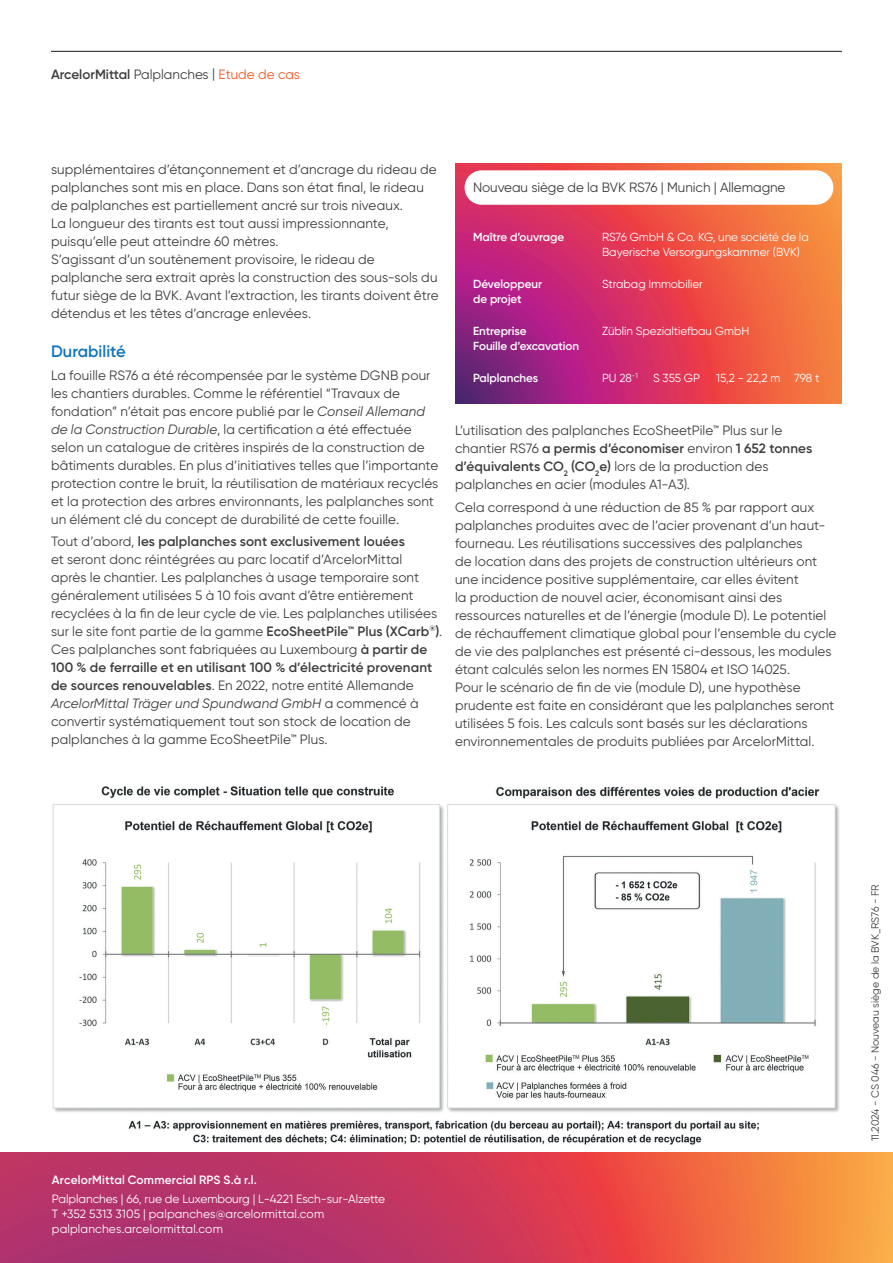
<style>
.page{position:relative;width:893px;height:1263px;background:#fff}
.page>*{position:absolute;margin:0;border:0;box-sizing:border-box;transform-origin:0 0}
.t1{font:600 16.5px "Gilroy";color:#1074bc}
.t2{font:13.5px/18px "Gilroy";letter-spacing:.01em;color:#3e3e3f}
.t3{font:600 13.5px "Gilroy";color:#3e3e3f}
.t4{font:12px/15px "Gilroy";letter-spacing:.005em;color:#fff}
.t5{font:600 12px "Gilroy";letter-spacing:.01em;color:#fff}
.t6{font:11.7px/15px "Gilroy";letter-spacing:-.005em;color:#fff}
.t7{font:600 11.7px "Gilroy";letter-spacing:-.005em;color:#fff}
.t8{font:10.5px "Gilroy";letter-spacing:-.005em;color:#3e3e3f}
.s1{font-weight:400}
.s2{font-weight:400;color:#f15921}
.s3{font-style:italic}
.s4{font-weight:600}
</style>
<div class="page">
<img style="left:0;top:1152px;width:893px;height:111px">
<svg style="left:455px;top:163px;width:387px;height:240px;background:#d6445a"></svg>
<div style="left:465px;top:170px;width:368px;height:35px;background:#fff;border-radius:17px"></div>
<img style="left:52px;top:786px;width:788px;height:359px">
<hr style="left:51px;top:51px;width:791px;height:1px;background:#3e3e3f">
<p class="t3" style="left:51px;top:66px;width:251px">ArcelorMittal <span class="s1">Palplanches |</span> <span class="s2">Etude de cas</span></p>
<p class="t2" style="left:51px;top:160px;width:389px">supplémentaires d’étançonnement et d’ancrage du rideau de palplanches sont mis en place. Dans son état final, le rideau de palplanches est partiellement ancré sur trois niveaux.<br>La longueur des tirants est tout aussi impressionnante, puisqu’elle peut atteindre 60 mètres.<br>S’agissant d’un soutènement provisoire, le rideau de palplanche sera extrait après la construction des sous-sols du futur siège de la BVK. Avant l’extraction, les tirants doivent être détendus et les têtes d’ancrage enlevées.</p>
<p class="t1" style="left:51px;top:341px;width:76px">Durabilité</p>
<p class="t2" style="left:51px;top:366px;width:389px">La fouille RS76 a été récompensée par le système DGNB pour les chantiers durables. Comme le référentiel “Travaux de fondation” n’était pas encore publié par le <span class="s3">Conseil Allemand de la Construction Durable</span>, la certification a été effectuée selon un catalogue de critères inspirés de la construction de bâtiments durables. En plus d’initiatives telles que l’importante protection contre le bruit, la réutilisation de matériaux recyclés et la protection des arbres environnants, les palplanches sont un élément clé du concept de durabilité de cette fouille.</p>
<p class="t2" style="left:51px;top:532px;width:393px">Tout d’abord, <span class="s4">les palplanches sont exclusivement louées<br></span>et seront donc réintégrées au parc locatif d’ArcelorMittal<br>après le chantier. Les palplanches à usage temporaire sont généralement utilisées 5 à 10 fois avant d’être entièrement recyclées à la fin de leur cycle de vie. Les palplanches utilisées sur le site font partie de la gamme <span class="s4">EcoSheetPile™ Plus (XCarb</span><sup>®</sup><span class="s4">)</span>.<br>Ces palplanches sont fabriquées au Luxembourg <span class="s4">à partir de 100 % de ferraille et en utilisant 100 % d’électricité provenant de sources renouvelables</span>. En 2022, notre entité Allemande <span class="s3">ArcelorMittal Träger und Spundwand GmbH</span> a commencé à convertir systématiquement tout son stock de location de palplanches à la gamme EcoSheetPile™ Plus.</p>
<p class="t2" style="left:473px;top:178px;width:314px">Nouveau siège de la BVK RS76 | Munich | Allemagne</p>
<p class="t7" style="left:473px;top:229px;width:93px">Maître d’ouvrage</p>
<p class="t6" style="left:602px;top:229px;width:208px">RS76 GmbH &amp; Co. KG, une société de la<br>Bayerische Versorgungskammer (BVK)</p>
<p class="t7" style="left:473px;top:276px;width:71px">Développeur</p>
<p class="t6" style="left:602px;top:276px;width:102px">Strabag Immobilier</p>
<p class="t7" style="left:473px;top:291px;width:50px">de projet</p>
<p class="t7" style="left:473px;top:323px;width:55px">Entreprise</p>
<p class="t6" style="left:602px;top:323px;width:149px">Züblin Spezialtiefbau GmbH</p>
<p class="t7" style="left:473px;top:338px;width:107px">Fouille d’excavation</p>
<p class="t7" style="left:473px;top:370px;width:67px">Palplanches</p>
<p class="t6" style="left:602px;top:370px;width:37px">PU 28<sup>-1</sup></p>
<p class="t6" style="left:653px;top:370px;width:48px">S 355 GP</p>
<p class="t6" style="left:716px;top:370px;width:105px">15,2 - 22,2 m 798 t</p>
<p class="t2" style="left:455px;top:421px;width:359px">L’utilisation des palplanches EcoSheetPile™ Plus sur le chantier RS76 <span class="s4">a permis d’économiser</span> environ <span class="s4">1 652 tonnes d’équivalents CO</span><sub>2</sub> <span class="s4">(CO</span><sub>2</sub><span class="s4">e)</span> lors de la production des palplanches en acier (modules A1-A3).</p>
<p class="t2" style="left:455px;top:498px;width:383px">Cela correspond à une réduction de 85 % par rapport aux palplanches produites avec de l’acier provenant d’un haut&shy;fourneau. Les réutilisations successives des palplanches<br>de location dans des projets de construction ultérieurs ont une incidence positive supplémentaire, car elles évitent<br>la production de nouvel acier, économisant ainsi des ressources naturelles et de l’énergie (module D). Le potentiel de réchauffement climatique global pour l’ensemble du cycle de vie des palplanches est présenté ci-dessous, les modules étant calculés selon les normes EN 15804 et ISO 14025.<br>Pour le scénario de fin de vie (module D), une hypothèse prudente est faite en considérant que les palplanches seront utilisées 5 fois. Les calculs sont basés sur les déclarations environnementales de produits publiées par ArcelorMittal.</p>
<p class="t5" style="left:52px;top:1172px;width:206px">ArcelorMittal Commercial RPS S.à r.l.</p>
<p class="t4" style="left:52px;top:1191px;width:335px">Palplanches | 66, rue de Luxembourg | L-4221 Esch-sur-Alzette<br>T +352 5313 3105 | palpanches@arcelormittal.com palplanches.arcelormittal.com</p>
<p class="t8" style="left:869px;top:1141px;width:258px;rotate:-90deg">11.2024 - CS 046 - Nouveau siège de la BVK_RS76 - FR</p>
</div>
